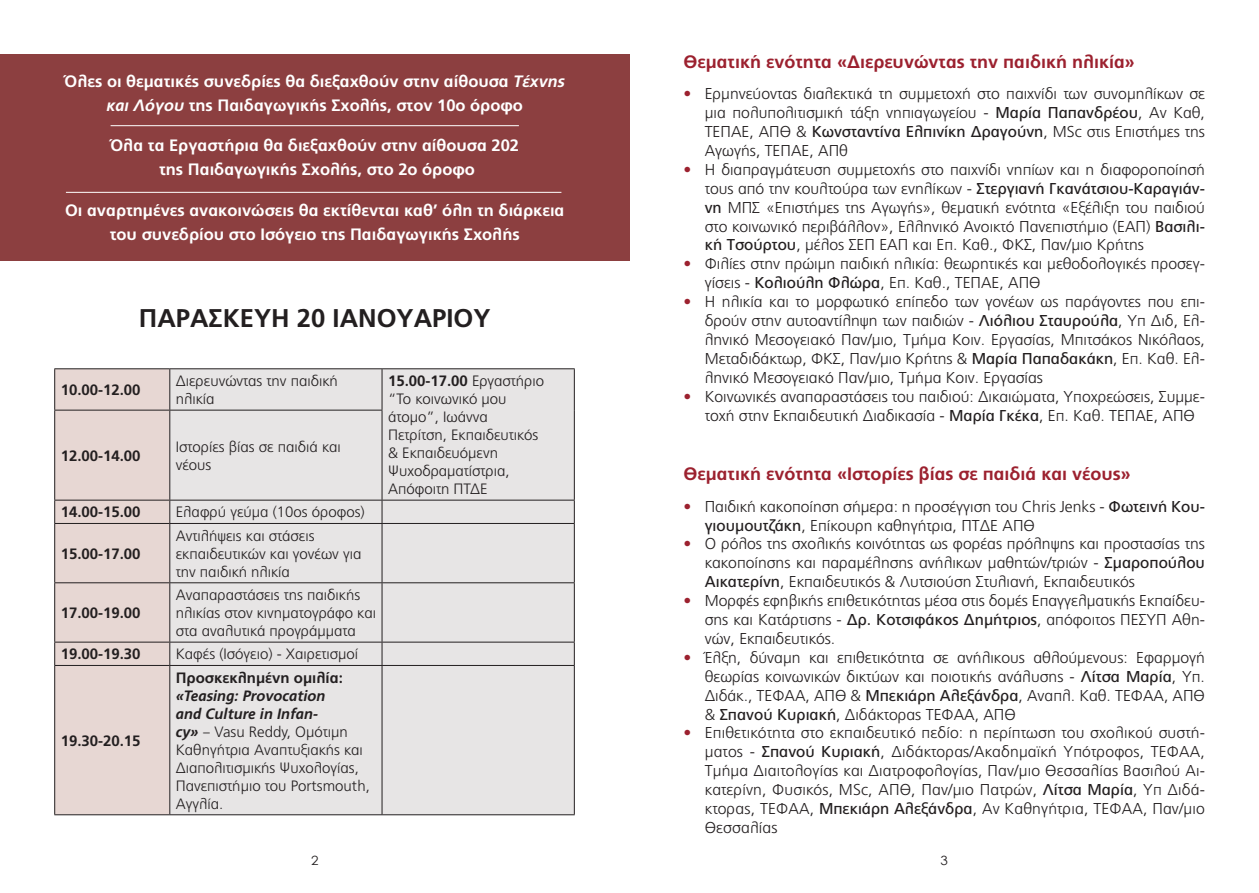
<style>
.page{position:relative;width:1259px;height:893px;background:#fff}
.page>*{position:absolute;margin:0;border:0;box-sizing:border-box;transform-origin:0 0}
.t1{font:700 25.65px "PF Catalog";color:#231f20}
.t2{font:700 18px "PF Catalog";color:#9c212f}
.t3{font:700 16.5px/23.9px "PF Catalog";color:#fff;text-align:center}
.t4{font:300 15.75px/18.9px "PF Catalog";color:#231f20;text-align:justify}
.t5{font:300 15px/18px "PF Catalog";color:#231f20}
.t6{font:700 15px "PF Catalog";color:#231f20}
.t7{font:12.75px "Century Gothic";color:#231f20;scale:1.05 1}
.s1{font-style:italic}
.s2{font-weight:700}
.s3{font-weight:700;font-style:italic}
.s4{color:#9c212f}
.s5{font-weight:400}
</style>
<div class="page">
<div style="left:0;top:54px;width:629px;height:206px;background:#8c3f40"></div>
<hr style="left:111px;top:125px;width:408px;height:1px;background:#fff">
<hr style="left:66px;top:192px;width:495px;height:1px;background:#fff">
<div style="left:55px;top:369px;width:114px;height:445px;background:#e7d7d3"></div>
<div style="left:170px;top:369px;width:404px;height:445px;background:#e7e5e5"></div>
<hr style="left:54px;top:368px;width:116px;height:1px;background:#231f20">
<hr style="left:54px;top:369px;width:1px;height:41px;background:#231f20">
<hr style="left:170px;top:368px;width:212px;height:1px;background:#231f20">
<hr style="left:169px;top:369px;width:1px;height:41px;background:#231f20">
<hr style="left:382px;top:368px;width:193px;height:1px;background:#231f20">
<hr style="left:382px;top:369px;width:1px;height:41px;background:#231f20">
<hr style="left:574px;top:369px;width:1px;height:41px;background:#231f20">
<hr style="left:54px;top:410px;width:116px;height:1px;background:#231f20">
<hr style="left:54px;top:410px;width:1px;height:90px;background:#231f20">
<hr style="left:170px;top:410px;width:212px;height:1px;background:#231f20">
<hr style="left:169px;top:410px;width:1px;height:90px;background:#231f20">
<hr style="left:382px;top:410px;width:1px;height:90px;background:#231f20">
<hr style="left:574px;top:410px;width:1px;height:90px;background:#231f20">
<hr style="left:54px;top:500px;width:116px;height:1px;background:#231f20">
<svg style="left:54px;top:500px;width:1px;height:23px"></svg>
<hr style="left:170px;top:500px;width:212px;height:1px;background:#231f20">
<svg style="left:169px;top:500px;width:1px;height:23px"></svg>
<hr style="left:382px;top:500px;width:193px;height:1px;background:#231f20">
<svg style="left:382px;top:500px;width:1px;height:23px"></svg>
<svg style="left:574px;top:500px;width:1px;height:23px"></svg>
<hr style="left:54px;top:523px;width:116px;height:1px;background:#231f20">
<hr style="left:54px;top:524px;width:1px;height:58px;background:#231f20">
<hr style="left:170px;top:523px;width:212px;height:1px;background:#231f20">
<hr style="left:169px;top:524px;width:1px;height:58px;background:#231f20">
<hr style="left:382px;top:523px;width:193px;height:1px;background:#231f20">
<hr style="left:382px;top:524px;width:1px;height:58px;background:#231f20">
<hr style="left:574px;top:524px;width:1px;height:58px;background:#231f20">
<hr style="left:54px;top:582px;width:116px;height:1px;background:#231f20">
<hr style="left:54px;top:583px;width:1px;height:59px;background:#231f20">
<hr style="left:170px;top:582px;width:212px;height:1px;background:#231f20">
<hr style="left:169px;top:583px;width:1px;height:59px;background:#231f20">
<hr style="left:382px;top:582px;width:193px;height:1px;background:#231f20">
<hr style="left:382px;top:583px;width:1px;height:59px;background:#231f20">
<hr style="left:574px;top:583px;width:1px;height:59px;background:#231f20">
<hr style="left:54px;top:642px;width:116px;height:1px;background:#231f20">
<svg style="left:54px;top:642px;width:1px;height:23px"></svg>
<hr style="left:170px;top:642px;width:212px;height:1px;background:#231f20">
<svg style="left:169px;top:642px;width:1px;height:23px"></svg>
<hr style="left:382px;top:642px;width:193px;height:1px;background:#231f20">
<svg style="left:382px;top:642px;width:1px;height:23px"></svg>
<svg style="left:574px;top:642px;width:1px;height:23px"></svg>
<hr style="left:54px;top:665px;width:116px;height:1px;background:#231f20">
<hr style="left:54px;top:666px;width:1px;height:148px;background:#231f20">
<hr style="left:170px;top:665px;width:212px;height:1px;background:#231f20">
<hr style="left:169px;top:666px;width:1px;height:148px;background:#231f20">
<hr style="left:382px;top:665px;width:193px;height:1px;background:#231f20">
<hr style="left:382px;top:666px;width:1px;height:148px;background:#231f20">
<hr style="left:574px;top:666px;width:1px;height:148px;background:#231f20">
<hr style="left:54px;top:814px;width:116px;height:1px;background:#231f20">
<hr style="left:170px;top:814px;width:212px;height:1px;background:#231f20">
<hr style="left:382px;top:814px;width:193px;height:1px;background:#231f20">
<p class="t3" style="left:65px;top:69px;width:502px">Όλες οι θεματικές συνεδρίες θα διεξαχθούν στην αίθουσα <span class="s1">Τέχνης και Λόγου</span> της Παιδαγωγικής Σχολής, στον 10ο όροφο</p>
<p class="t3" style="left:110px;top:134px;width:410px">Όλα τα Εργαστήρια θα διεξαχθούν στην αίθουσα 202 της Παιδαγωγικής Σχολής, στο 2ο όροφο</p>
<p class="t3" style="left:65px;top:198px;width:501px">Οι αναρτημένες ανακοινώσεις θα εκτίθενται καθ’ όλη τη διάρκεια του συνεδρίου στο Ισόγειο της Παιδαγωγικής Σχολής</p>
<h1 class="t1" style="left:139px;top:303px;width:353px">ΠΑΡΑΣΚΕΥΉ 20 ΙΑΝΟΥΑΡΊΟΥ</h1>
<p class="t6" style="left:61px;top:381px;width:81px">10.00-12.00</p>
<p class="t5" style="left:176px;top:372px;width:163px">Διερευνώντας την παιδική ηλικία</p>
<p class="t5" style="left:388px;top:372px;width:158px"><span class="s2">15.00-17.00</span> Εργαστήριο “Το κοινωνικό μου άτομο”, Ιωάννα<br>Πετρίτση, Εκπαιδευτικός &amp; Εκπαιδευόμενη<br>Ψυχοδραματίστρια,<br>Απόφοιτη ΠΤΔΕ</p>
<p class="t6" style="left:61px;top:447px;width:81px">12.00-14.00</p>
<p class="t5" style="left:176px;top:438px;width:166px">Ιστορίες βίας σε παιδιά και νέους</p>
<p class="t6" style="left:61px;top:503px;width:81px">14.00-15.00</p>
<p class="t5" style="left:176px;top:503px;width:190px">Ελαφρύ γεύμα (10ος όροφος)</p>
<p class="t6" style="left:61px;top:545px;width:81px">15.00-17.00</p>
<p class="t5" style="left:176px;top:527px;width:187px">Αντιλήψεις και στάσεις εκπαιδευτικών και γονέων για την παιδική ηλικία</p>
<p class="t6" style="left:61px;top:604px;width:81px">17.00-19.00</p>
<p class="t5" style="left:176px;top:586px;width:202px">Αναπαραστάσεις της παιδικής ηλικίας στον κινηματογράφο και στα αναλυτικά προγράμματα</p>
<p class="t6" style="left:61px;top:645px;width:81px">19.00-19.30</p>
<p class="t5" style="left:176px;top:645px;width:184px">Καφές (Ισόγειο) - Χαιρετισμοί</p>
<p class="t6" style="left:61px;top:732px;width:81px">19.30-20.15</p>
<p class="t6" style="left:176px;top:669px;width:168px">Προσκεκλημένη ομιλία:</p>
<p class="t5" style="left:176px;top:687px;width:196px"><span class="s3">«Teasing: Provocation<br>and Culture in Infan-<br>cy»</span> – Vasu Reddy, Ομότιμη<br>Καθηγήτρια Αναπτυξιακής και<br>Διαπολιτισμικής Ψυχολογίας,<br>Πανεπιστήμιο του Portsmouth,<br>Αγγλία.</p>
<p class="t2" style="left:683px;top:51px;width:453px">Θεματική ενότητα «Διερευνώντας την παιδική ηλικία»</p>
<p class="t4" style="left:705px;top:85px;width:502px;text-indent:-21px"><span class="s4">•</span> Ερμηνεύοντας διαλεκτικά τη συμμετοχή στο παιχνίδι των συνομηλίκων σε μια πολυπολιτισμική τάξη νηπιαγωγείου - <span class="s5">Μαρία Παπανδρέου</span>, Αν Καθ, ΤΕΠΑΕ, ΑΠΘ &amp; <span class="s5">Κωνσταντίνα Ελπινίκη Δραγούνη</span>, MSc στις Επιστήμες της Αγωγής, ΤΕΠΑΕ, ΑΠθ</p>
<p class="t4" style="left:705px;top:160px;width:502px;text-indent:-21px"><span class="s4">•</span> Η διαπραγμάτευση συμμετοχής στο παιχνίδι νηπίων και η διαφοροποίησή τους από την κουλτούρα των ενηλίκων - <span class="s5">Στεργιανή Γκανάτσιου-Καραγιάν&shy;νη</span> ΜΠΣ «Επιστήμες της Αγωγής», θεματική ενότητα «Eξέλιξη του παιδιού στο κοινωνικό περιβάλλον», Ελληνικό Ανοικτό Πανεπιστήμιο (ΕΑΠ) <span class="s5">Βασιλι&shy;κή Τσούρτου</span>, μέλος ΣΕΠ ΕΑΠ και Επ. Καθ., ΦΚΣ, Παν/μιο Κρήτης</p>
<p class="t4" style="left:705px;top:255px;width:502px;text-indent:-21px"><span class="s4">•</span> Φιλίες στην πρώιμη παιδική ηλικία: θεωρητικές και μεθοδολογικές προσεγ&shy;γίσεις - <span class="s5">Κολιούλη Φλώρα</span>, Επ. Καθ., ΤΕΠΑΕ, ΑΠΘ</p>
<p class="t4" style="left:705px;top:292px;width:502px;text-indent:-21px"><span class="s4">•</span> Η ηλικία και το μορφωτικό επίπεδο των γονέων ως παράγοντες που επι&shy;δρούν στην αυτοαντίληψη των παιδιών - <span class="s5">Λιόλιου Σταυρούλα</span>, Υπ Διδ, Ελ&shy;ληνικό Μεσογειακό Παν/μιο, Τμήμα Κοιν. Εργασίας, Μπιτσάκος Νικόλαος, Μεταδιδάκτωρ, ΦΚΣ, Παν/μιο Κρήτης &amp; <span class="s5">Μαρία Παπαδακάκη</span>, Επ. Καθ. Ελ&shy;ληνικό Μεσογειακό Παν/μιο, Τμήμα Κοιν. Εργασίας</p>
<p class="t4" style="left:705px;top:387px;width:502px;text-indent:-21px"><span class="s4">•</span> Κοινωνικές αναπαραστάσεις του παιδιού: Δικαιώματα, Υποχρεώσεις, Συμμε&shy;τοχή στην Εκπαιδευτική Διαδικασία - <span class="s5">Μαρία Γκέκα</span>, Επ. Καθ. ΤΕΠΑΕ, ΑΠΘ</p>
<p class="t2" style="left:683px;top:463px;width:449px">Θεματική ενότητα «Ιστορίες βίας σε παιδιά και νέους»</p>
<p class="t4" style="left:705px;top:497px;width:502px;text-indent:-21px"><span class="s4">•</span> Παιδική κακοποίηση σήμερα: η προσέγγιση του Chris Jenks - <span class="s5">Φωτεινή Κου&shy;γιουμουτζάκη</span>, Επίκουρη καθηγήτρια, ΠΤΔΕ ΑΠΘ</p>
<p class="t4" style="left:705px;top:535px;width:502px;text-indent:-21px"><span class="s4">•</span> Ο ρόλος της σχολικής κοινότητας ως φορέας πρόληψης και προστασίας της κακοποίησης και παραμέλησης ανήλικων μαθητών/τριών - <span class="s5">Σμαροπούλου Αικατερίνη</span>, Εκπαιδευτικός &amp; Λυτσιούση Στυλιανή, Εκπαιδευτικός</p>
<p class="t4" style="left:705px;top:591px;width:502px;text-indent:-21px"><span class="s4">•</span> Μορφές εφηβικής επιθετικότητας μέσα στις δομές Επαγγελματικής Εκπαίδευ&shy;σης και Κατάρτισης - <span class="s5">Δρ. Κοτσιφάκος Δημήτριος</span>, απόφοιτος ΠΕΣΥΠ Αθη&shy;νών, Εκπαιδευτικός.</p>
<p class="t4" style="left:705px;top:648px;width:502px;text-indent:-21px"><span class="s4">•</span> Έλξη, δύναμη και επιθετικότητα σε ανήλικους αθλούμενους: Εφαρμογή θεωρίας κοινωνικών δικτύων και ποιοτικής ανάλυσης - <span class="s5">Λίτσα Μαρία</span>, Υπ.<br>Διδάκ., ΤΕΦΑΑ, ΑΠΘ &amp; <span class="s5">Μπεκιάρη Αλεξάνδρα</span>, Αναπλ. Καθ. ΤΕΦΑΑ, ΑΠΘ &amp; <span class="s5">Σπανού Κυριακή</span>, Διδάκτορας ΤΕΦΑΑ, ΑΠΘ</p>
<p class="t4" style="left:705px;top:724px;width:502px;text-indent:-21px"><span class="s4">•</span> Επιθετικότητα στο εκπαιδευτικό πεδίο: η περίπτωση του σχολικού συστή&shy;ματος - <span class="s5">Σπανού Κυριακή</span>, Διδάκτορας/Ακαδημαϊκή Υπότροφος, ΤΕΦΑΑ, Τμήμα Διαιτολογίας και Διατροφολογίας, Παν/μιο Θεσσαλίας Βασιλού Αι&shy;κατερίνη, Φυσικός, MSc, ΑΠΘ, Παν/μιο Πατρών, <span class="s5">Λίτσα Μαρία</span>, Υπ Διδά&shy;κτορας, ΤΕΦΑΑ, <span class="s5">Μπεκιάρη Αλεξάνδρα</span>, Αν Καθηγήτρια, ΤΕΦΑΑ, Παν/μιο Θεσσαλίας</p>
<p class="t7" style="left:311px;top:852px;width:9px">2</p>
<p class="t7" style="left:940px;top:852px;width:9px">3</p>
</div>
